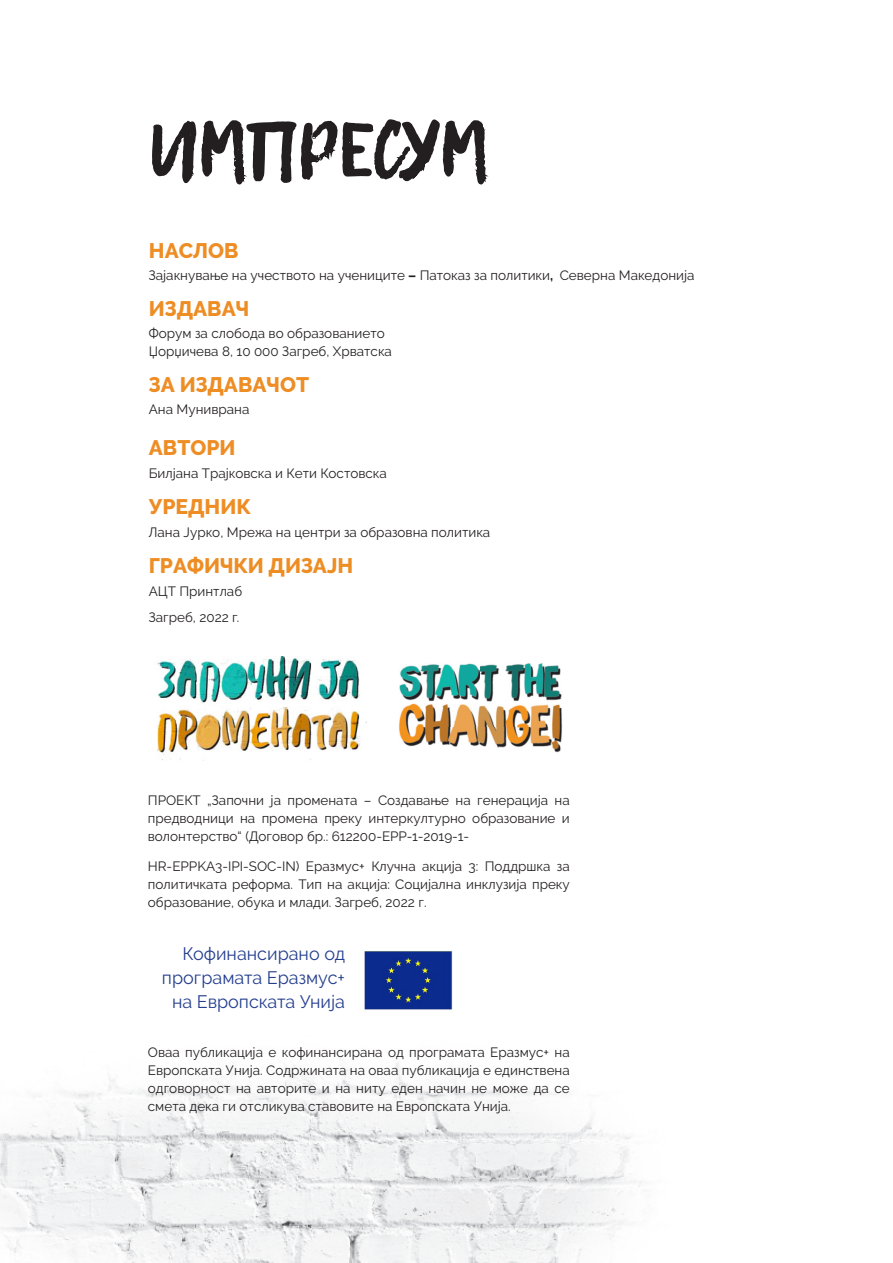
<style>
.page{position:relative;width:893px;height:1263px;background:#fff}
.page>*{position:absolute;margin:0;border:0;box-sizing:border-box;transform-origin:0 0}
.NASLOV_CIRILICA{font:67.5px "Lemon Tuesday";color:#231f20}
.podnaslov_narandja{font:800 21px "Raleway";color:#ed8d24}
.normal_CIRILIAC{font:18px/24px "Raleway";color:#253f8e;text-align:right}
.normal_CIRILIAC-2{font:13.5px/18px "Raleway";color:#231f20;text-align:justify}
.s1{font-weight:700}
</style>
<div class="page">
<img style="left:0;top:1062px;width:646px;height:201px">
<svg style="left:152px;top:119px;width:335px;height:66px"></svg>
<img style="left:364px;top:950px;width:89px;height:60px">
<img style="left:157px;top:657px;width:203px;height:104px">
<img style="left:398px;top:663px;width:164px;height:90px">
<p class="NASLOV_CIRILICA" style="left:149px;top:111px;width:341px">ИМПРЕСУМ</p>
<p class="podnaslov_narandja" style="left:149px;top:238px;width:91px">НАСЛОВ</p>
<p class="normal_CIRILIAC-2" style="left:149px;top:266px;width:547px">Зајакнување на учеството на учениците <span class="s1">–</span> Патоказ за политики<span class="s1">,</span> Северна Македонија</p>
<p class="podnaslov_narandja" style="left:149px;top:296px;width:102px">ИЗДАВАЧ</p>
<p class="normal_CIRILIAC-2" style="left:149px;top:324px;width:237px">Форум за слобода во образованието</p>
<p class="normal_CIRILIAC-2" style="left:149px;top:342px;width:245px">Џорџичева 8, 10 000 Загреб, Хрватска</p>
<p class="podnaslov_narandja" style="left:149px;top:373px;width:162px">ЗА ИЗДАВАЧОТ</p>
<p class="normal_CIRILIAC-2" style="left:149px;top:401px;width:102px">Ана Муниврана</p>
<p class="podnaslov_narandja" style="left:149px;top:436px;width:88px">АВТОРИ</p>
<p class="normal_CIRILIAC-2" style="left:149px;top:464px;width:240px">Билјана Трајковска и Кети Костовска</p>
<p class="podnaslov_narandja" style="left:149px;top:495px;width:103px">УРЕДНИК</p>
<p class="normal_CIRILIAC-2" style="left:149px;top:523px;width:343px">Лана Јурко, Мрежа на центри за образовна политика</p>
<p class="podnaslov_narandja" style="left:149px;top:554px;width:206px">ГРАФИЧКИ ДИЗАЈН</p>
<p class="normal_CIRILIAC-2" style="left:149px;top:582px;width:95px">АЦТ Принтлаб</p>
<p class="normal_CIRILIAC-2" style="left:149px;top:608px;width:92px">Загреб, 2022 г.</p>
<p class="normal_CIRILIAC-2" style="left:148px;top:791px;width:423px">ПРОЕКТ „Започни ја промената – Создавање на генерација на предводници на промена преку интеркултурно образование и волонтерство“ (Договор бр.: 612200-EPP-1-2019-1-</p>
<p class="normal_CIRILIAC-2" style="left:148px;top:857px;width:423px">HR-EPPKA3-IPI-SOC-IN) Еразмус+ Клучна акција 3: Поддршка за политичката реформа. Тип на акција: Социјална инклузија преку образование, обука и млади. Загреб, 2022 г.</p>
<p class="normal_CIRILIAC" style="left:162px;top:941px;width:185px">Кофинансирано од програмата Еразмус+ на Европската Унија</p>
<p class="normal_CIRILIAC-2" style="left:148px;top:1043px;width:423px">Оваа публикација е кофинансирана од програмата Еразмус+ на Европската Униjа. Содржината на оваа публикација е единствена одговорност на авторите и на ниту еден начин не може да се смета дека ги отсликува ставовите на Европската Унија.</p>
</div>
